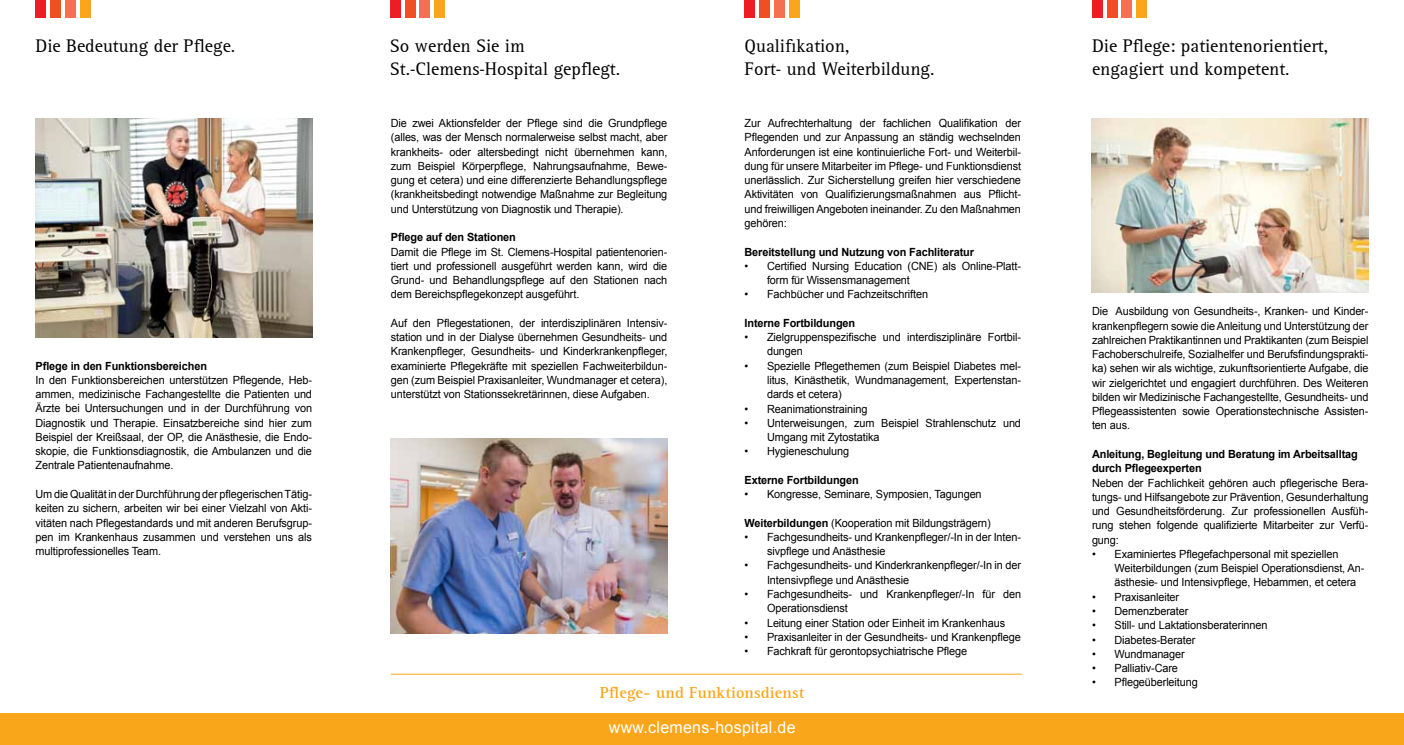
<style>
.page{position:relative;width:1404px;height:745px;background:#fff}
.page>*{position:absolute;margin:0;border:0;box-sizing:border-box;transform-origin:0 0}
.t1{font:18.75px/22.5px "Agfa Rotis Serif";color:#000}
.t2{font:700 16.25px "Agfa Rotis Serif";letter-spacing:.01em;color:#faa61a}
.t3{font:16.25px "Arial";letter-spacing:.02em;color:#fff}
.t4{font:11.25px/14.2px "Arial";letter-spacing:-.01em;color:#000;text-align:justify}
.t5{font:700 11.25px/14.2px "Arial";letter-spacing:-.01em;color:#000}
.s1{font-weight:700}
</style>
<div class="page">
<div style="left:0;top:712px;width:1403px;height:32px;background:#faa61a"></div>
<div style="left:390px;top:0;width:10px;height:18px;background:#ed1d24"></div>
<div style="left:405px;top:0;width:10px;height:18px;background:#f04e23"></div>
<div style="left:419px;top:0;width:11px;height:18px;background:#f37053"></div>
<div style="left:434px;top:0;width:11px;height:18px;background:#faa61a"></div>
<div style="left:744px;top:0;width:11px;height:18px;background:#ed1d24"></div>
<div style="left:759px;top:0;width:11px;height:18px;background:#f04e23"></div>
<div style="left:774px;top:0;width:10px;height:18px;background:#f37053"></div>
<div style="left:788px;top:0;width:11px;height:18px;background:#faa61a"></div>
<div style="left:36px;top:0;width:10px;height:18px;background:#ed1d24"></div>
<div style="left:50px;top:0;width:11px;height:18px;background:#f04e23"></div>
<div style="left:65px;top:0;width:11px;height:18px;background:#f37053"></div>
<div style="left:80px;top:0;width:10px;height:18px;background:#faa61a"></div>
<div style="left:1091px;top:0;width:11px;height:18px;background:#ed1d24"></div>
<div style="left:1106px;top:0;width:11px;height:18px;background:#f04e23"></div>
<div style="left:1121px;top:0;width:11px;height:18px;background:#f37053"></div>
<div style="left:1136px;top:0;width:10px;height:18px;background:#faa61a"></div>
<hr style="left:391px;top:673px;width:630px;height:1px;background:#faa61a">
<img style="left:1091px;top:119px;width:277px;height:173px">
<img style="left:36px;top:119px;width:277px;height:218px">
<img style="left:391px;top:438px;width:276px;height:194px">
<h1 class="t1" style="left:36px;top:35px;width:201px">Die Bedeutung der Pflege.</h1>
<h1 class="t1" style="left:1091px;top:35px;width:238px">Die Pflege: patientenorientiert, engagiert und kompetent.</h1>
<h1 class="t1" style="left:390px;top:35px;width:232px">So werden Sie im<br>St.-Clemens-Hospital gepflegt.</h1>
<h1 class="t1" style="left:744px;top:35px;width:191px">Qualifikation,<br>Fort- und Weiterbildung.</h1>
<p class="t5" style="left:36px;top:358px;width:173px">Pflege in den Funktionsbereichen</p>
<p class="t4" style="left:36px;top:372px;width:278px">In den Funktionsbereichen unterstützen Pflegende, Heb&shy;ammen, medizinische Fachangestellte die Patienten und Ärzte bei Untersuchungen und in der Durchführung von Diagnostik und Therapie. Einsatzbereiche sind hier zum Beispiel der Kreißsaal, der OP, die Anästhesie, die Endo&shy;skopie, die Funktionsdiagnostik, die Ambulanzen und die Zentrale Patientenaufnahme.</p>
<p class="t4" style="left:36px;top:486px;width:278px">Um die Qualität in der Durchführung der pflegerischen Tätig&shy;keiten zu sichern, arbeiten wir bei einer Vielzahl von Akti&shy;vitäten nach Pflegestandards und mit anderen Berufsgrup&shy;pen im Krankenhaus zusammen und verstehen uns als multiprofessionelles Team.</p>
<p class="t4" style="left:391px;top:116px;width:278px">Die zwei Aktionsfelder der Pflege sind die Grundpflege (alles, was der Mensch normalerweise selbst macht, aber krankheits- oder altersbedingt nicht übernehmen kann, zum Beispiel Körperpflege, Nahrungsaufnahme, Bewe&shy;gung et cetera) und eine differenzierte Behandlungspflege (krankheitsbedingt notwendige Maßnahme zur Begleitung und Unterstützung von Diagnostik und Therapie).</p>
<p class="t5" style="left:391px;top:230px;width:126px">Pflege auf den Stationen</p>
<p class="t4" style="left:391px;top:244px;width:278px">Damit die Pflege im St. Clemens-Hospital patientenorien&shy;tiert und professionell ausgeführt werden kann, wird die Grund- und Behandlungspflege auf den Stationen nach dem Bereichspflegekonzept ausgeführt.</p>
<p class="t4" style="left:391px;top:316px;width:278px">Auf den Pflegestationen, der interdisziplinären Intensiv&shy;station und in der Dialyse übernehmen Gesundheits- und Krankenpfleger, Gesundheits- und Kinderkrankenpfleger, examinierte Pflegekräfte mit speziellen Fachweiterbildun&shy;gen (zum Beispiel Praxisanleiter, Wundmanager et cetera), unterstützt von Stationssekretärinnen, diese Aufgaben.</p>
<p class="t4" style="left:744px;top:116px;width:278px">Zur Aufrechterhaltung der fachlichen Qualifikation der Pflegenden und zur Anpassung an ständig wechselnden Anforderungen ist eine kontinuierliche Fort- und Weiterbil&shy;dung für unsere Mitarbeiter im Pflege- und Funktionsdienst unerlässlich. Zur Sicherstellung greifen hier verschiedene Aktivitäten von Qualifizierungsmaßnahmen aus Pflicht&shy;und freiwilligen Angeboten ineinander. Zu den Maßnahmen gehören:</p>
<p class="t5" style="left:744px;top:245px;width:231px">Bereitstellung und Nutzung von Fachliteratur</p>
<p class="t4" style="left:767px;top:259px;width:255px;text-indent:-23px">• Certified Nursing Education (CNE) als Online-Platt&shy;form für Wissensmanagement</p>
<p class="t4" style="left:744px;top:287px;width:185px">• Fachbücher und Fachzeitschriften</p>
<p class="t5" style="left:744px;top:316px;width:112px">Interne Fortbildungen</p>
<p class="t4" style="left:767px;top:330px;width:255px;text-indent:-23px">• Zielgruppenspezifische und interdisziplinäre Fortbil&shy;dungen</p>
<p class="t4" style="left:767px;top:358px;width:255px;text-indent:-23px">• Spezielle Pflegethemen (zum Beispiel Diabetes mel&shy;litus, Kinästhetik, Wundmanagement, Expertenstan&shy;dards et cetera)</p>
<p class="t4" style="left:744px;top:401px;width:124px">• Reanimationstraining</p>
<p class="t4" style="left:767px;top:415px;width:255px;text-indent:-23px">• Unterweisungen, zum Beispiel Strahlenschutz und<br>Umgang mit Zytostatika</p>
<p class="t4" style="left:744px;top:444px;width:106px">• Hygieneschulung</p>
<p class="t5" style="left:744px;top:473px;width:116px">Externe Fortbildungen</p>
<p class="t4" style="left:744px;top:487px;width:239px">• Kongresse, Seminare, Symposien, Tagungen</p>
<p class="t4" style="left:744px;top:515px;width:248px"><span class="s1">Weiterbildungen</span> (Kooperation mit Bildungsträgern)</p>
<p class="t4" style="left:767px;top:529px;width:255px;text-indent:-23px">• Fachgesundheits- und Krankenpfleger/-In in der Inten&shy;sivpflege und Anästhesie</p>
<p class="t4" style="left:767px;top:558px;width:255px;text-indent:-23px">• Fachgesundheits- und Kinderkrankenpfleger/-In in der<br>Intensivpflege und Anästhesie</p>
<p class="t4" style="left:767px;top:586px;width:255px;text-indent:-23px">• Fachgesundheits- und Krankenpfleger/-In für den<br>Operationsdienst</p>
<p class="t4" style="left:744px;top:615px;width:262px">• Leitung einer Station oder Einheit im Krankenhaus</p>
<p class="t4" style="left:744px;top:629px;width:278px">• Praxisanleiter in der Gesundheits- und Krankenpflege</p>
<p class="t4" style="left:744px;top:643px;width:224px">• Fachkraft für gerontopsychiatrische Pflege</p>
<h2 class="t2" style="left:599px;top:682px;width:206px">Pflege- und Funktionsdienst</h2>
<h2 class="t3" style="left:608px;top:716px;width:188px">www.clemens-hospital.de</h2>
<p class="t4" style="left:1091px;top:304px;width:278px">Die Ausbildung von Gesundheits-, Kranken- und Kinder&shy;krankenpflegern sowie die Anleitung und Unterstützung der zahlreichen Praktikantinnen und Praktikanten (zum Beispiel Fachoberschulreife, Sozialhelfer und Berufsfindungsprakti&shy;ka) sehen wir als wichtige, zukunftsorientierte Aufgabe, die wir zielgerichtet und engagiert durchführen. Des Weiteren bilden wir Medizinische Fachangestellte, Gesundheits- und Pflegeassistenten sowie Operationstechnische Assisten&shy;ten aus.</p>
<p class="t5" style="left:1091px;top:447px;width:267px">Anleitung, Begleitung und Beratung im Arbeitsalltag durch Pflegeexperten</p>
<p class="t4" style="left:1091px;top:475px;width:278px">Neben der Fachlichkeit gehören auch pflegerische Bera&shy;tungs- und Hilfsangebote zur Prävention, Gesunderhaltung und Gesundheitsförderung. Zur professionellen Ausfüh&shy;rung stehen folgende qualifizierte Mitarbeiter zur Verfü&shy;gung:</p>
<p class="t4" style="left:1114px;top:546px;width:251px;text-align:left;text-indent:-23px">• Examiniertes Pflegefachpersonal mit speziellen<br>Weiterbildungen (zum Beispiel Operationsdienst, An&shy;ästhesie- und Intensivpflege, Hebammen, et cetera</p>
<p class="t4" style="left:1091px;top:589px;width:89px">• Praxisanleiter</p>
<p class="t4" style="left:1091px;top:603px;width:98px">• Demenzberater</p>
<p class="t4" style="left:1091px;top:618px;width:177px">• Still- und Laktationsberaterinnen</p>
<p class="t4" style="left:1091px;top:632px;width:105px">• Diabetes-Berater</p>
<p class="t4" style="left:1091px;top:646px;width:94px">• Wundmanager</p>
<p class="t4" style="left:1091px;top:660px;width:87px">• Palliativ-Care</p>
<p class="t4" style="left:1091px;top:675px;width:107px">• Pflegeüberleitung</p>
</div>
